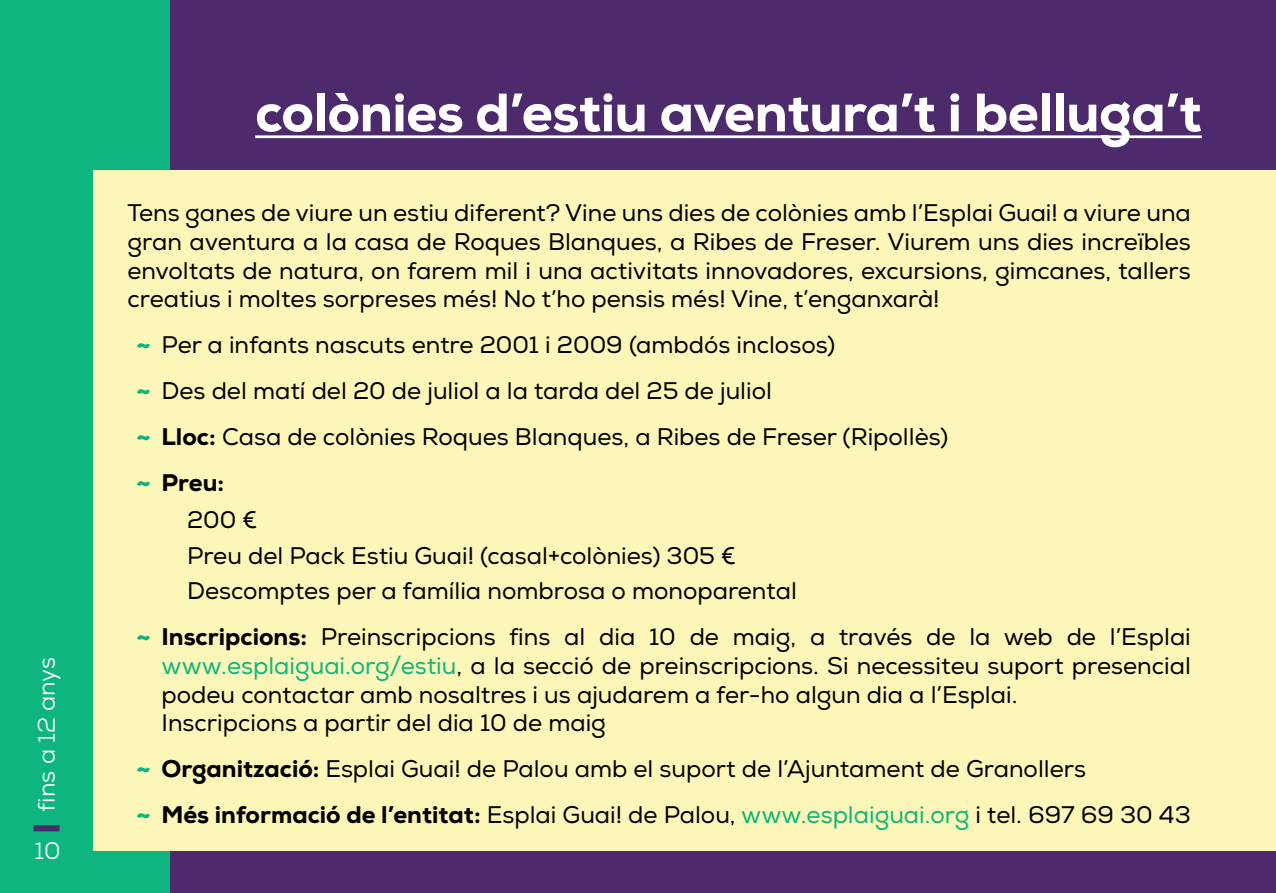
<style>
.page{position:relative;width:1276px;height:893px;background:#0eb57e}
.page>*{position:absolute;margin:0;border:0;box-sizing:border-box;transform-origin:0 0}
.t1{font:800 54px "Nexa";letter-spacing:-.01em;color:#fff}
.t2{font:24px/28.8px "Nexa";color:#000}
.t3{font:24px "Nexa";color:#fff}
.s1{font-weight:900;color:#0eb57e}
.s2{font-weight:800}
.s3{color:#0eb57e}
</style>
<div class="page">
<div style="left:33px;top:825px;width:27px;height:6px;background:#4d2a6b"></div>
<div style="left:170px;top:0;width:1106px;height:893px;background:#4d2a6b"></div>
<div style="left:94px;top:170px;width:1182px;height:680px;background:#fcf6b8"></div>
<hr style="left:1275px;top:0;width:1px;height:893px;background:#4d2a6b">
<hr style="left:255px;top:135px;width:946px;height:3px;background:#fff">
<p class="t3" style="left:31px;top:812px;width:156px;rotate:-90deg">fins a 12 anys</p>
<p class="t3" style="left:35px;top:836px;width:28px">10</p>
<h1 class="t1" style="left:255px;top:78px;width:948px">colònies d’estiu aventura’t i belluga’t</h1>
<p class="t2" style="left:128px;top:199px;width:1065px;text-align:justify">Tens ganes de viure un estiu diferent? Vine uns dies de colònies amb l’Esplai Guai! a viure una gran aventura a la casa de Roques Blanques, a Ribes de Freser. Viurem uns dies increïbles envoltats de natura, on farem mil i una activitats innovadores, excursions, gimcanes, tallers creatius i moltes sorpreses més! No t’ho pensis més! Vine, t’enganxarà!</p>
<p class="t2" style="left:136px;top:322px;width:813px;line-height:45.9px"><span class="s1">~</span> Per a infants nascuts entre 2001 i 2009 (ambdós inclosos)<br><span class="s1">~</span> Des del matí del 20 de juliol a la tarda del 25 de juliol<br><span class="s1">~</span> <span class="s2">Lloc:</span> Casa de colònies Roques Blanques, a Ribes de Freser (Ripollès) <span class="s1">~</span> <span class="s2">Preu:</span></p>
<p class="t2" style="left:187px;top:502px;width:611px;line-height:35.7px">200 €<br>Preu del Pack Estiu Guai! (casal+colònies) 305 €<br>Descomptes per a família nombrosa o monoparental</p>
<p class="t2" style="left:162px;top:623px;width:1030px;text-indent:-26px"><span class="s1">~</span> <span class="s2">Inscripcions:</span> Preinscripcions fins al dia 10 de maig, a través de la web de l’Esplai <span class="s3">www.esplaiguai.org/estiu</span>, a la secció de preinscripcions. Si necessiteu suport presencial podeu contactar amb nosaltres i us ajudarem a fer-ho algun dia a l’Esplai.<br>I nscripcions a partir del dia 10 de maig</p>
<p class="t2" style="left:136px;top:746px;width:1056px;line-height:45.9px"><span class="s1">~</span> <span class="s2">Organització:</span> Esplai Guai! de Palou amb el suport de l’Ajuntament de Granollers<br><span class="s1">~</span> <span class="s2">Més informació de l’entitat:</span> Esplai Guai! de Palou, <span class="s3">www.esplaiguai.org</span> i tel. 697 69 30 43</p>
</div>
